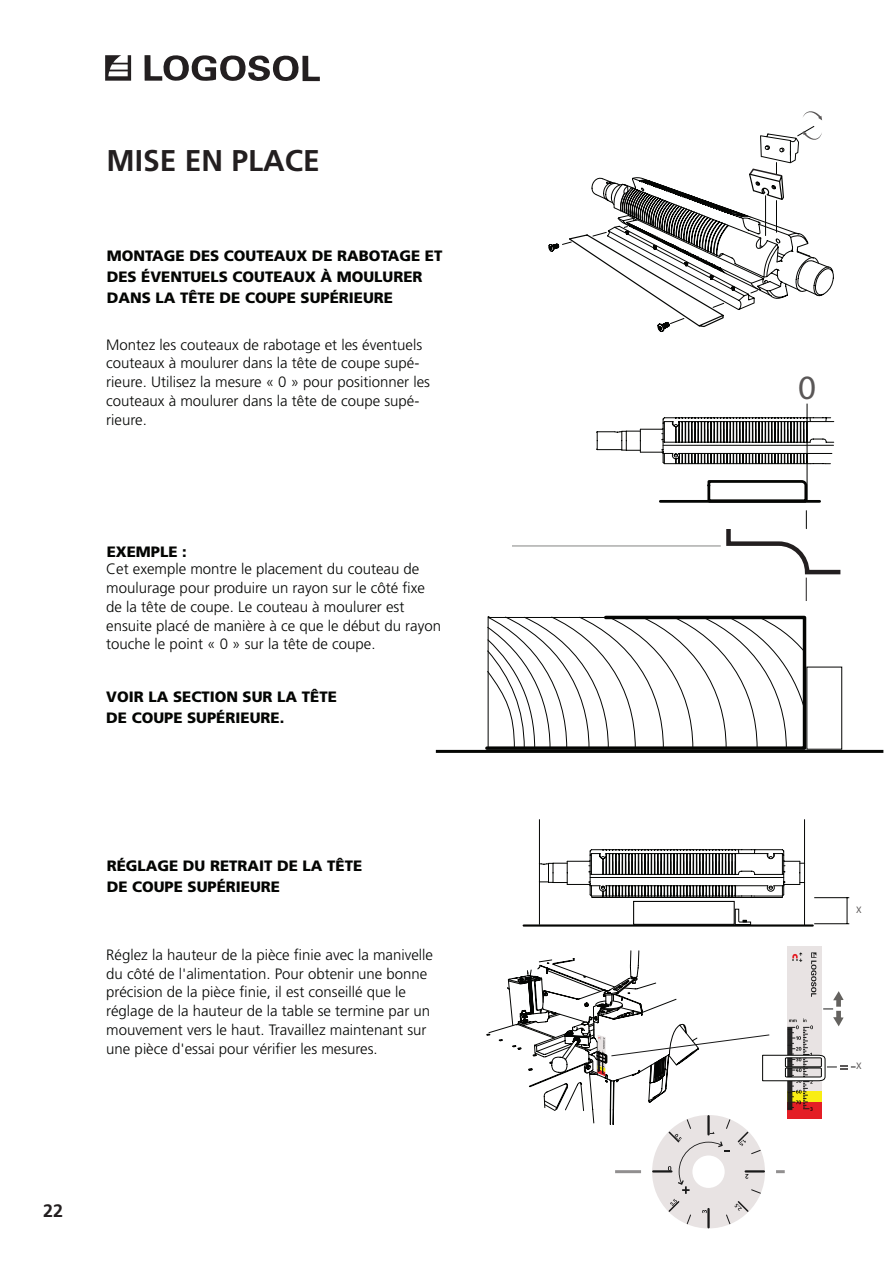
<style>
.page{position:relative;width:893px;height:1263px;background:#fff}
.page>*{position:absolute;margin:0;border:0;box-sizing:border-box;transform-origin:0 0}
.t1{font:34.2px "Myriad Pro";color:#5a5757}
.t2{font:700 30px "Frutiger LT Std";color:#231f20}
.t3{font:700 18px "Frutiger LT Std";color:#231f20}
.t4{font:300 15px/18.8px "Frutiger LT Std";color:#040503}
.t5{font:900 15px/21px "Frutiger LT Std";color:#040503}
.t6{font:9.45px "Myriad Pro";color:#5a5757}
</style>
<div class="page">
<svg style="left:145px;top:55px;width:175px;height:26px"></svg>
<svg style="left:105px;top:55px;width:26px;height:26px"></svg>
<svg style="left:659px;top:479px;width:162px;height:24px"></svg>
<hr style="left:807px;top:404px;width:1px;height:96px;background:#040503">
<svg style="left:596px;top:417px;width:238px;height:47px"></svg>
<svg style="left:483px;top:615px;width:325px;height:135px"></svg>
<svg style="left:803px;top:111px;width:19px;height:9px"></svg>
<svg style="left:548px;top:126px;width:286px;height:206px"></svg>
<svg style="left:726px;top:511px;width:115px;height:90px"></svg>
<hr style="left:512px;top:546px;width:209px;height:1px;background:#040503">
<hr style="left:436px;top:750px;width:447px;height:3px;background:#040503">
<div style="left:787px;top:947px;width:34px;height:171px;background:#e8e3e3"></div>
<hr style="left:524px;top:924px;width:289px;height:2px;background:#040503">
<svg style="left:540px;top:849px;width:264px;height:47px"></svg>
<svg style="left:735px;top:909px;width:16px;height:15px"></svg>
<hr style="left:539px;top:819px;width:1px;height:106px;background:#040503">
<hr style="left:804px;top:819px;width:1px;height:106px;background:#040503">
<div style="left:592px;top:896px;width:191px;height:2px;border:1px solid #040503"></div>
<div style="left:633px;top:901px;width:102px;height:24px;border:1px solid #040503"></div>
<hr style="left:814px;top:897px;width:35px;height:1px;background:#040503">
<hr style="left:814px;top:923px;width:35px;height:1px;background:#040503">
<svg style="left:847px;top:898px;width:1px;height:25px"></svg>
<svg style="left:486px;top:951px;width:370px;height:277px"></svg>
<h2 class="t2" style="left:106px;top:143px;width:215px">MISE EN PLACE</h2>
<p class="t5" style="left:107px;top:245px;width:337px">MONTAGE DES COUTEAUX DE RABOTAGE ET<br>DES ÉVENTUELS COUTEAUX À MOULURER<br>DANS LA TÊTE DE COUPE SUPÉRIEURE</p>
<p class="t4" style="left:106px;top:335px;width:325px">Montez les couteaux de rabotage et les éventuels couteaux à moulurer dans la tête de coupe supé&shy;rieure. Utilisez la mesure « 0 » pour positionner les couteaux à moulurer dans la tête de coupe supé&shy;rieure.</p>
<p class="t5" style="left:107px;top:541px;width:82px">EXEMPLE :</p>
<p class="t4" style="left:106px;top:560px;width:336px">Cet exemple montre le placement du couteau de moulurage pour produire un rayon sur le côté fixe de la tête de coupe. Le couteau à moulurer est ensuite placé de manière à ce que le début du rayon touche le point « 0 » sur la tête de coupe.</p>
<p class="t5" style="left:106px;top:687px;width:232px">VOIR LA SECTION SUR LA TÊTE<br>DE COUPE SUPÉRIEURE.</p>
<p class="t5" style="left:107px;top:855px;width:257px">RÉGLAGE DU RETRAIT DE LA TÊTE<br>DE COUPE SUPÉRIEURE</p>
<p class="t4" style="left:106px;top:945px;width:328px">Réglez la hauteur de la pièce finie avec la manivelle du côté de l'alimentation. Pour obtenir une bonne précision de la pièce finie, il est conseillé que le réglage de la hauteur de la table se termine par un mouvement vers le haut. Travaillez maintenant sur une pièce d'essai pour vérifier les mesures.</p>
<p class="t3" style="left:43px;top:1200px;width:22px">22</p>
<h1 class="t1" style="left:798px;top:367px;width:19px">0</h1>
<p class="t6" style="left:856px;top:904px;width:7px">X</p>
<p class="t6" style="left:856px;top:1060px;width:7px">X</p>
</div>
